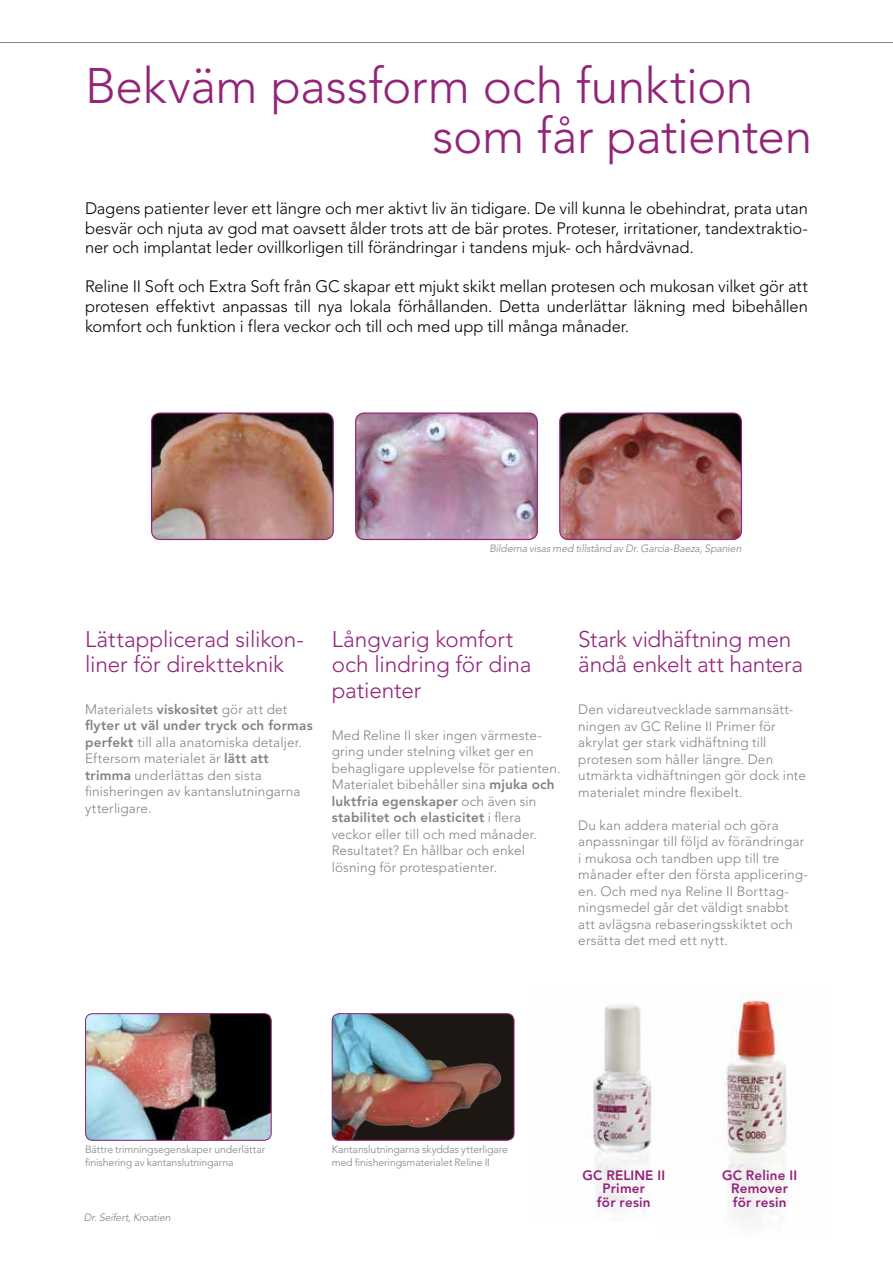
<style>
.page{position:relative;width:893px;height:1263px;background:#fff}
.page>*{position:absolute;margin:0;border:0;box-sizing:border-box;transform-origin:0 0}
.t1{font:300 49.5px/49.5px "Avenir LT Std";letter-spacing:-.01em;color:#92247a}
.t2{font:300 22.5px/25.5px "Avenir LT Std";letter-spacing:-.005em;color:#92247a}
.t3{font:300 16.5px/19.5px "Avenir LT Std";letter-spacing:-.01em;color:#000;text-align:justify}
.t4{font:300 13.5px/16.5px "Avenir LT Std";letter-spacing:.01em;color:#808285}
.t5{font:800 13.5px/13.5px "Avenir LT Std";letter-spacing:.015em;color:#92247a;text-align:center}
.t6{font:300 10.5px/13.5px "Avenir LT Std";letter-spacing:-.01em;color:#808285}
.t7{font:italic 300 10.5px "Avenir LT Std";letter-spacing:-.015em;color:#808285}
.s1{font-weight:800}
</style>
<div class="page">
<svg style="left:0;top:42px;width:893px;height:1px"></svg>
<img style="left:152px;top:414px;width:181px;height:125px">
<div style="left:151px;top:412px;width:183px;height:128px;border:1px solid #92247a;border-radius:9px"></div>
<img style="left:356px;top:414px;width:181px;height:125px">
<div style="left:355px;top:412px;width:183px;height:128px;border:1px solid #92247a;border-radius:9px"></div>
<img style="left:560px;top:414px;width:181px;height:125px">
<div style="left:559px;top:412px;width:183px;height:128px;border:1px solid #92247a;border-radius:9px"></div>
<img style="left:593px;top:1004px;width:59px;height:205px">
<img style="left:723px;top:991px;width:64px;height:227px">
<img style="left:86px;top:1014px;width:184px;height:126px">
<div style="left:85px;top:1013px;width:187px;height:128px;border:1px solid #92247a;border-radius:7px"></div>
<img style="left:332px;top:1014px;width:182px;height:126px">
<div style="left:332px;top:1013px;width:182px;height:128px;border:1px solid #92247a;border-radius:7px"></div>
<h1 class="t1" style="left:433px;top:62px;width:381px;text-indent:-347px">Bekväm passform och funktion som får patienten</h1>
<p class="t3" style="left:85px;top:199px;width:724px">Dagens patienter lever ett längre och mer aktivt liv än tidigare. De vill kunna le obehindrat, prata utan besvär och njuta av god mat oavsett ålder trots att de bär protes. Proteser, irritationer, tandextraktio&shy;ner och implantat leder ovillkorligen till förändringar i tandens mjuk- och hårdvävnad.</p>
<p class="t3" style="left:85px;top:277px;width:724px">Reline II Soft och Extra Soft från GC skapar ett mjukt skikt mellan protesen och mukosan vilket gör att protesen effektivt anpassas till nya lokala förhållanden. Detta underlättar läkning med bibehållen komfort och funktion i flera veckor och till och med upp till många månader.</p>
<p class="t7" style="left:489px;top:542px;width:254px">Bilderna visas med tillstånd av Dr. Garcia-Baeza, Spanien</p>
<h2 class="t2" style="left:85px;top:626px;width:219px">Lättapplicerad silikon&shy;liner för direktteknik</h2>
<p class="t4" style="left:85px;top:701px;width:229px">Materialets <span class="s1">viskositet</span> gör att det <span class="s1">flyter ut väl under tryck och formas perfekt</span> till alla anatomiska detaljer.<br>Eftersom materialet är <span class="s1">lätt att trimma</span> underlättas den sista finisheringen av kantanslutningarna ytterligare.</p>
<h2 class="t2" style="left:332px;top:626px;width:201px">Långvarig komfort och lindring för dina patienter</h2>
<p class="t4" style="left:332px;top:727px;width:230px">Med Reline II sker ingen värmeste&shy;gring under stelning vilket ger en behagligare upplevelse för patienten.<br>Materialet bibehåller sina <span class="s1">mjuka och luktfria egenskaper</span> och även sin <span class="s1">stabilitet och elasticitet</span> i flera veckor eller till och med månader.<br>Resultatet? En hållbar och enkel lösning för protespatienter.</p>
<h2 class="t2" style="left:578px;top:626px;width:226px">Stark vidhäftning men ändå enkelt att hantera</h2>
<p class="t4" style="left:578px;top:701px;width:229px">Den vidareutvecklade sammansätt&shy;ningen av GC Reline II Primer för akrylat ger stark vidhäftning till protesen som håller längre. Den utmärkta vidhäftningen gör dock inte materialet mindre flexibelt.</p>
<p class="t4" style="left:578px;top:817px;width:231px">Du kan addera material och göra anpassningar till följd av förändringar i mukosa och tandben upp till tre månader efter den första applicering&shy;en. Och med nya Reline II Borttag&shy;ningsmedel går det väldigt snabbt att avlägsna rebaseringsskiktet och ersätta det med ett nytt.</p>
<p class="t6" style="left:85px;top:1142px;width:182px">Bättre trimningsegenskaper underlättar finishering av kantanslutningarna</p>
<p class="t6" style="left:332px;top:1142px;width:178px">Kantanslutningarna skyddas ytterligare med finisheringsmaterialet Reline II</p>
<p class="t7" style="left:84px;top:1211px;width:88px">Dr. Seifert, Kroatien</p>
<p class="t5" style="left:582px;top:1168px;width:84px">GC RELINE II<br>Primer<br>för resin</p>
<p class="t5" style="left:722px;top:1168px;width:77px">GC Reline II<br>Remover för resin</p>
</div>
